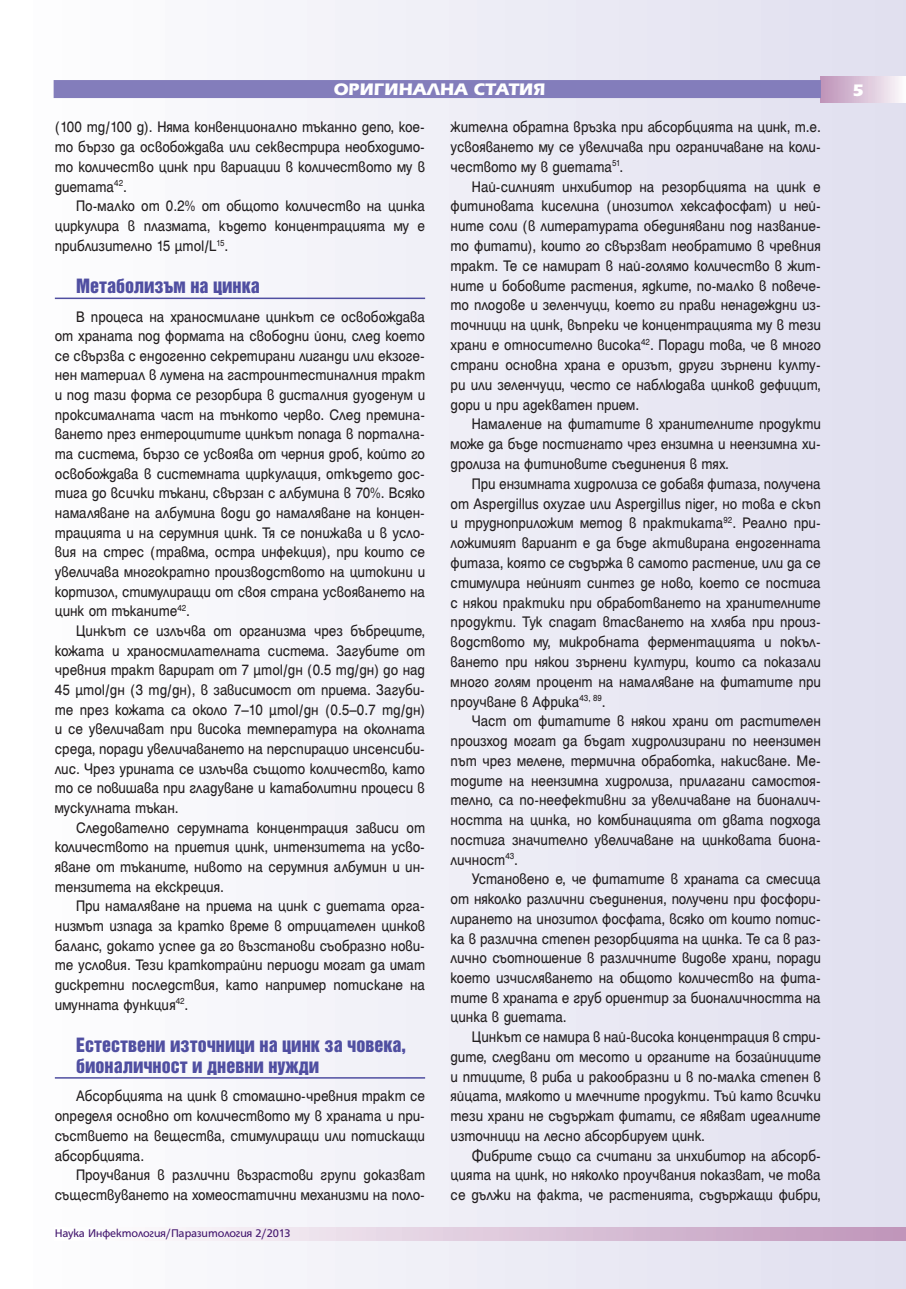
<style>
.page{position:relative;width:906px;height:1289px;background:#fff}
.page>*{position:absolute;margin:0;border:0;box-sizing:border-box;transform-origin:0 0}
.t1{font:18px/21px "Helvetica Inserat Cyr Upright";color:#504fa1}
.t2{font:700 18px "Erika Bg";color:#fff}
.t3{font:16.5px/19.8px "Helen Bg";letter-spacing:-.005em;color:#231f20;text-align:justify;scale:.92 1}
.t4{font:12px "HS Grotesk Bg";letter-spacing:-.01em;color:#43176e}
</style>
<div class="page">
<div style="left:1px;top:0;width:905px;height:1288px;background:linear-gradient(to right,#feffff,#e0dfef)"></div>
<div style="left:821px;top:77px;width:85px;height:25px;background:linear-gradient(to right,#bd92b8,#fcfafc)"></div>
<svg style="left:55px;top:1227px;width:851px;height:13px"></svg>
<div style="left:54px;top:80px;width:767px;height:18px;background:#837dbb"></div>
<hr style="left:55px;top:297px;width:370px;height:2px;background:#504fa1">
<hr style="left:55px;top:1077px;width:370px;height:1px;background:#504fa1">
<p class="t2" style="left:333px;top:83px;width:213px">ОРИГИНАЛНА СТАТИЯ</p>
<p class="t3" style="left:55px;top:118px;width:404px">(100 mg/100 g). Няма конвенционално тъканно депо, кое&shy;то бързо да освобождава или секвестрира необходимо&shy;то количество цинк при вариации в количеството му в диетата<sup>42</sup>.</p>
<p class="t3" style="left:55px;top:197px;width:404px;text-indent:21px">По-малко от 0.2% от общото количество на цинка циркулира в плазмата, където концентрацията му е приблизително 15 μmol/L<sup>15</sup>.</p>
<p class="t1" style="left:76px;top:277px;width:185px">Метаболизъм на цинка</p>
<p class="t3" style="left:55px;top:308px;width:404px;text-indent:21px">В процеса на храносмилане цинкът се освобождава от храната под формата на свободни йони, след което се свързва с ендогенно секретирани лиганди или екзоге&shy;нен материал в лумена на гастроинтестиналния тракт и под тази форма се резорбира в дисталния дуоденум и проксималната част на тънкото черво. След премина&shy;ването през ентероцитите цинкът попада в портална&shy;та система, бързо се усвоява от черния дроб, който го освобождава в системната циркулация, откъдето дос&shy;тига до всички тъкани, свързан с албумина в 70%. Всяко намаляване на албумина води до намаляване на концен&shy;трацията и на серумния цинк. Тя се понижава и в усло&shy;вия на стрес (травма, остра инфекция), при които се увеличава многократно производството на цитокини и кортизол, стимулиращи от своя страна усвояването на цинк от тъканите<sup>42</sup>.</p>
<p class="t3" style="left:55px;top:622px;width:404px;text-indent:21px">Цинкът се излъчва от организма чрез бъбреците, кожата и храносмилателната система. Загубите от чревния тракт варират от 7 μmol/дн (0.5 mg/дн) до над 45 μmol/дн (3 mg/дн), в зависимост от приема. Загуби&shy;те през кожата са около 7–10 μmol/дн (0.5–0.7 mg/дн) и се увеличават при висока температура на околната среда, поради увеличаването на перспирацио инсенсиби&shy;лис. Чрез урината се излъчва същото количество, като то се повишава при гладуване и катаболитни процеси в мускулната тъкан.</p>
<p class="t3" style="left:55px;top:818px;width:404px;text-indent:21px">Следователно серумната концентрация зависи от количеството на приетия цинк, интензитета на усво&shy;яване от тъканите, нивото на серумния албумин и ин&shy;тензитета на екскреция.</p>
<p class="t3" style="left:55px;top:897px;width:404px;text-indent:21px">При намаляване на приема на цинк с диетата орга&shy;низмът изпада за кратко време в отрицателен цинков баланс, докато успее да го възстанови съобразно нови&shy;те условия. Тези краткотрайни периоди могат да имат дискретни последствия, като например потискане на имунната функция<sup>42</sup>.</p>
<p class="t1" style="left:76px;top:1035px;width:331px">Естествени източници на цинк за човека, бионаличност и дневни нужди</p>
<p class="t3" style="left:55px;top:1087px;width:404px;text-indent:21px">Абсорбцията на цинк в стомашно-чревния тракт се определя основно от количеството му в храната и при&shy;съствието на вещества, стимулиращи или потискащи абсорбцията.</p>
<p class="t3" style="left:55px;top:1166px;width:404px;text-align:right">Проучвания в различни възрастови групи доказват съществуването на хомеостатични механизми на поло-</p>
<p class="t3" style="left:450px;top:118px;width:404px">жителна обратна връзка при абсорбцията на цинк, т.е. усвояването му се увеличава при ограничаване на коли&shy;чеството му в диетата<sup>51</sup>.</p>
<p class="t3" style="left:450px;top:178px;width:404px;text-indent:21px">Hай-силният инхибитор на резорбцията на цинк е фитиновата киселина (инозитол хексафосфат) и ней&shy;ните соли (в литературата обединявани под название&shy;то фитати), които го свързват необратимо в чревния тракт. Те се намират в най-голямо количество в жит&shy;ните и бобовите растения, ядките, по-малко в повече&shy;то плодове и зеленчуци, което ги прави ненадеждни из&shy;точници на цинк, въпреки че концентрацията му в тези храни е относително висока<sup>42</sup>. Поради това, че в много страни основна храна е оризът, други зърнени култу&shy;ри или зеленчуци, често се наблюдава цинков дефицит, дори и при адекватен прием.</p>
<p class="t3" style="left:450px;top:415px;width:404px;text-indent:21px">Намаление на фитатите в хранителните продукти може да бъде постигнато чрез ензимна и неензимна хи&shy;дролиза на фитиновите съединения в тях.</p>
<p class="t3" style="left:450px;top:475px;width:404px;text-indent:21px">При ензимната хидролиза се добавя фитаза, получена от Aspergillus oxyzae или Aspergillus niger, но това е скъп и трудноприложим метод в практиката<sup>92</sup>. Реално при&shy;ложимият вариант е да бъде активирана ендогенната фитаза, която се съдържа в самото растение, или да се стимулира нейният синтез де ново, което се постига с някои практики при обработването на хранителните продукти. Тук спадат втасването на хляба при произ&shy;водството му, микробната ферментацията и покъл&shy;ването при някои зърнени култури, които са показали много голям процент на намаляване на фитатите при проучване в Африка<sup>43,</sup> <sup>89</sup>.</p>
<p class="t3" style="left:450px;top:712px;width:404px;text-indent:21px">Част от фитатите в някои храни от растителен произход могат да бъдат хидролизирани по неензимен път чрез мелене, термична обработка, накисване. Ме&shy;тодите на неензимна хидролиза, прилагани самостоя&shy;телно, са по-неефективни за увеличаване на бионалич&shy;ността на цинка, но комбинацията от двата подхода постига значително увеличаване на цинковата биона&shy;личност<sup>43</sup>.</p>
<p class="t3" style="left:450px;top:870px;width:404px;text-indent:21px">Установено е, че фитатите в храната са смесица от няколко различни съединения, получени при фосфори&shy;лирането на инозитол фосфата, всяко от които потис&shy;ка в различна степен резорбцията на цинка. Те са в раз&shy;лично съотношение в различните видове храни, поради което изчисляването на общото количество на фита&shy;тите в храната е груб ориентир за бионаличността на цинка в диетата.</p>
<p class="t3" style="left:450px;top:1028px;width:404px;text-indent:21px">Цинкът се намира в най-висока концентрация в стри&shy;дите, следвани от месото и органите на бозайниците и птиците, в риба и ракообразни и в по-малка степен в яйцата, млякото и млечните продукти. Тъй като всички тези храни не съдържат фитати, се явяват идеалните източници на лесно абсорбируем цинк.</p>
<p class="t3" style="left:450px;top:1146px;width:404px;text-indent:21px">Фибрите също са считани за инхибитор на абсорб&shy;цията на цинк, но няколко проучвания показват, че това се дължи на факта, че растенията, съдържащи фибри,</p>
<p class="t4" style="left:55px;top:1228px;width:237px">Наука Инфектология/Паразитология 2/2013</p>
<p class="t2" style="left:852px;top:84px;width:13px">5</p>
</div>
